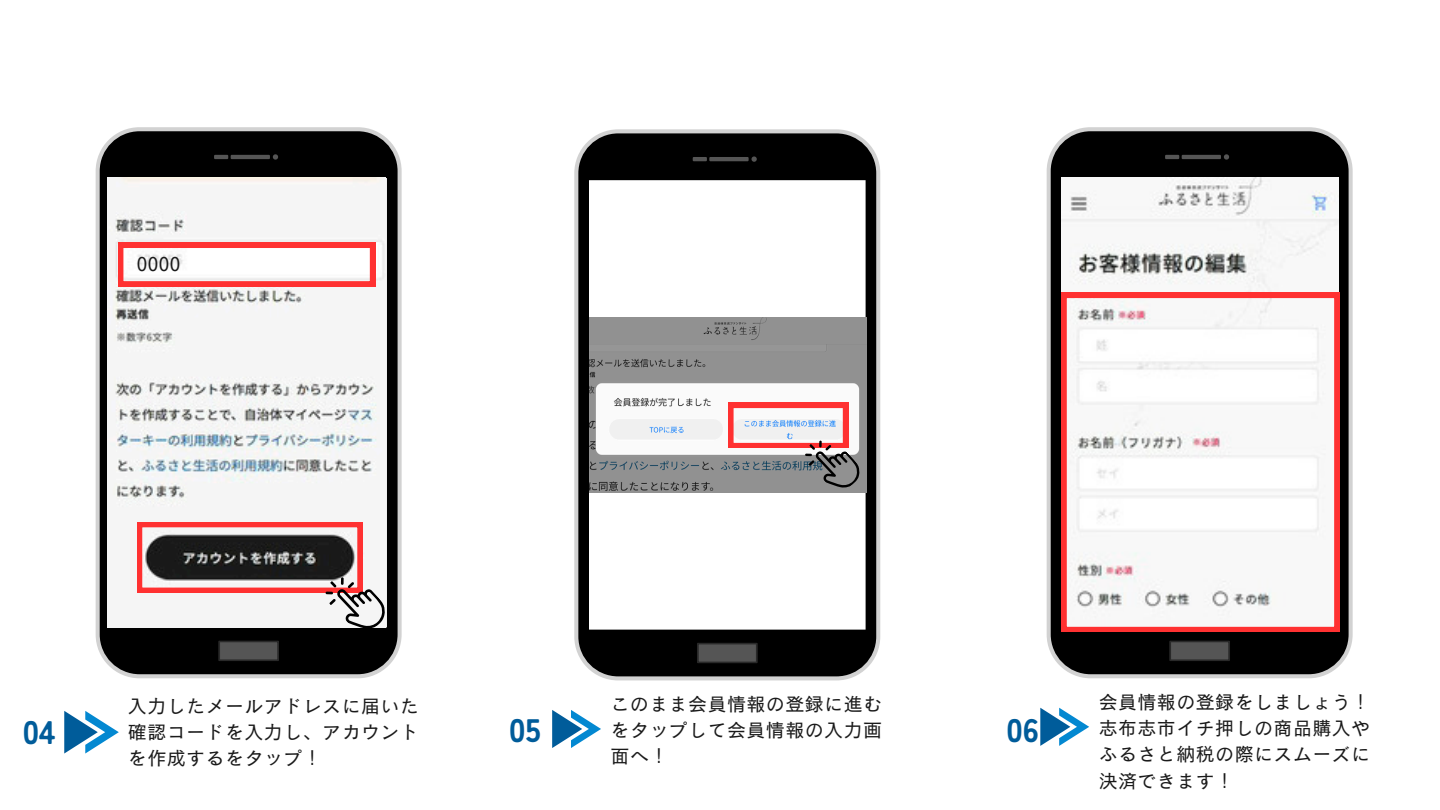
<style>
.page{position:relative;width:1440px;height:810px;background:#fff}
.page>*{position:absolute;margin:0;border:0;box-sizing:border-box;transform-origin:0 0}
.t1{font:900 32.5px "Tsunagi Gothic";color:#005c9a}
.t2{font:19px/26.2px "Canva Cezanne Pro N M";letter-spacing:.025em;color:#1a1a1a;text-align:justify}
.t3{font:19px "Honoka Antique Maru";color:#1a1a1a}
</style>
<div class="page">
<svg style="left:1047px;top:127px;width:306px;height:551px;background:#d3d3d3"></svg>
<svg style="left:1051px;top:131px;width:298px;height:543px;background:#130f0f"></svg>
<div style="left:1170px;top:641px;width:59px;height:19px;background:#555"></div>
<div style="left:1169px;top:641px;width:61px;height:20px;border:2px solid #292929"></div>
<hr style="left:1165px;top:155px;width:14px;height:4px;background:#555">
<hr style="left:1182px;top:155px;width:39px;height:4px;background:#555">
<svg style="left:1224px;top:154px;width:5px;height:6px"></svg>
<svg style="left:1040px;top:708px;width:49px;height:38px"></svg>
<img style="left:1062px;top:178px;width:276px;height:115px">
<svg style="left:1062px;top:293px;width:277px;height:339px"></svg>
<svg style="left:96px;top:127px;width:306px;height:551px;background:#d3d3d3"></svg>
<svg style="left:100px;top:131px;width:298px;height:543px;background:#151515"></svg>
<div style="left:219px;top:641px;width:59px;height:19px;background:#555"></div>
<div style="left:218px;top:641px;width:61px;height:20px;border:2px solid #292929"></div>
<hr style="left:214px;top:155px;width:14px;height:4px;background:#555">
<hr style="left:231px;top:155px;width:39px;height:4px;background:#555">
<svg style="left:273px;top:154px;width:5px;height:6px"></svg>
<svg style="left:64px;top:711px;width:55px;height:43px"></svg>
<img style="left:108px;top:178px;width:277px;height:450px">
<svg style="left:118px;top:243px;width:257px;height:43px"></svg>
<svg style="left:137px;top:522px;width:255px;height:117px"></svg>
<svg style="left:574px;top:129px;width:306px;height:551px;background:#d3d3d3"></svg>
<svg style="left:578px;top:133px;width:298px;height:543px"></svg>
<div style="left:698px;top:644px;width:59px;height:18px;background:#555"></div>
<div style="left:697px;top:643px;width:61px;height:20px;border:2px solid #292929"></div>
<hr style="left:693px;top:157px;width:14px;height:4px;background:#555">
<hr style="left:709px;top:157px;width:40px;height:4px;background:#555">
<svg style="left:751px;top:156px;width:6px;height:6px"></svg>
<svg style="left:552px;top:710px;width:49px;height:38px"></svg>
<img style="left:589px;top:318px;width:277px;height:174px">
<svg style="left:728px;top:403px;width:138px;height:94px"></svg>
<p class="t3" style="left:137px;top:254px;width:45px">0000</p>
<p class="t1" style="left:23px;top:715px;width:34px">04</p>
<p class="t2" style="left:128px;top:692px;width:293px">入力したメールアドレスに届いた確認コードを入力し、アカウントを作成するをタップ！</p>
<p class="t1" style="left:509px;top:713px;width:33px">05</p>
<h1 class="t2" style="left:611px;top:691px;width:273px">このまま会員情報の登録に進むをタップして会員情報の入力画面へ！</h1>
<p class="t1" style="left:1007px;top:713px;width:34px">06</p>
<p class="t2" style="left:1099px;top:688px;width:273px">会員情報の登録をしましょう！志布志市イチ押しの商品購入やふるさと納税の際にスムーズに決済できます！</p>
</div>
